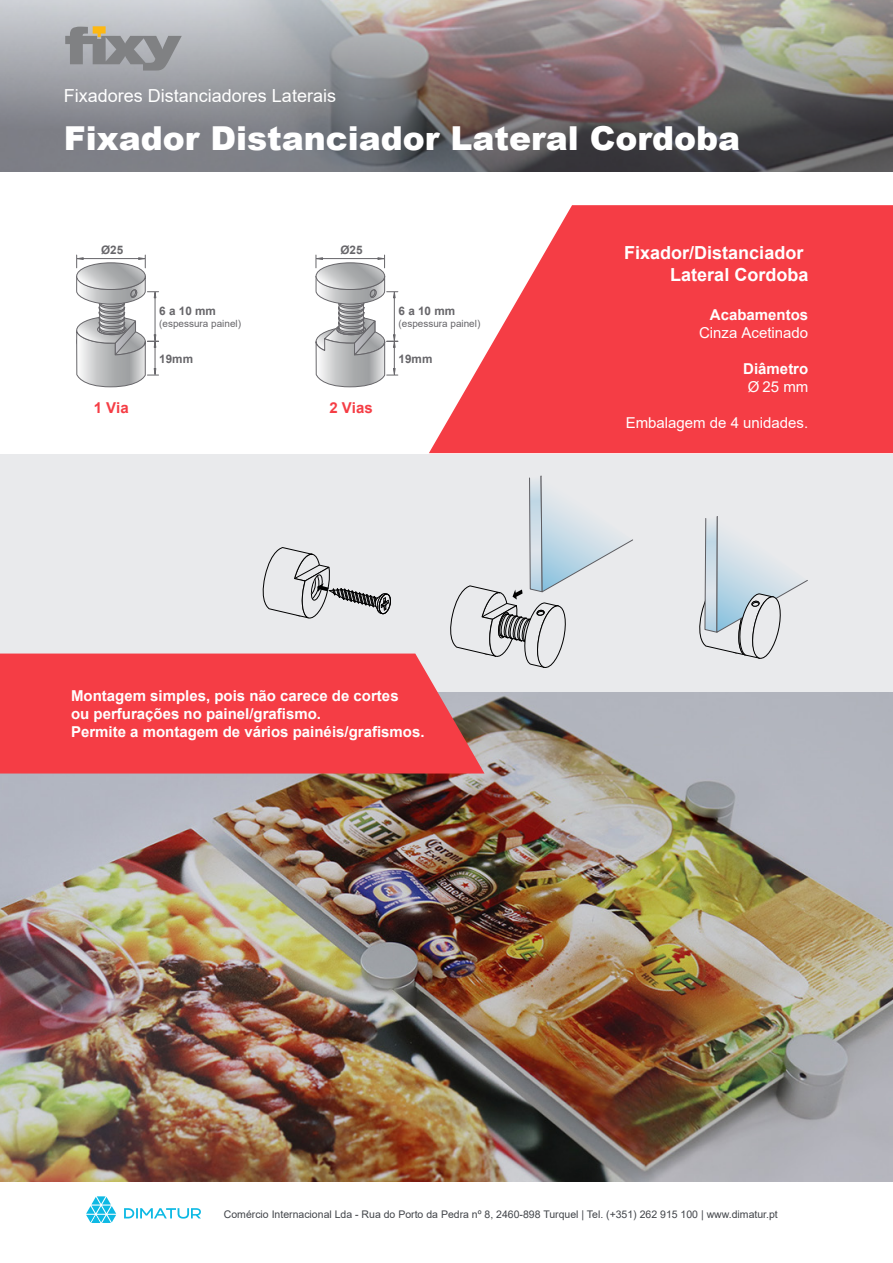
<style>
.page{position:relative;width:893px;height:1263px;background:#fff}
.page>*{position:absolute;margin:0;border:0;box-sizing:border-box;transform-origin:0 0}
.t1{font:900 33px "Arial";color:#fff}
.t2{font:700 18px/21.6px "Arial";color:#fff;text-align:right}
.t3{font:18px "Arial";color:#fff}
.t4{font:700 15px/18px "Arial";color:#fff}
.t5{font:15px "Arial";color:#fff}
.t6{font:700 15px "Arial";color:#f53d45}
.t7{font:700 11.7px "Arial";color:#67666a}
.t8{font:10.5px "Arial";color:#42454a}
.t9{font:9.9px "Arial";color:#67666a}
</style>
<div class="page">
<div style="left:0;top:454px;width:893px;height:243px;background:#e9eaec"></div>
<img style="left:0;top:692px;width:893px;height:489px">
<img style="left:0;top:0;width:893px;height:171px">
<svg style="left:65px;top:26px;width:117px;height:45px;background:#9b9c9c"></svg>
<svg style="left:429px;top:205px;width:464px;height:248px;fill:#f53d45"></svg>
<svg style="left:124px;top:1208px;width:77px;height:10px"></svg>
<svg style="left:86px;top:1196px;width:30px;height:27px"></svg>
<div style="left:0;top:653px;width:484px;height:120px;background:#f53d45"></div>
<svg style="left:76px;top:255px;width:83px;height:132px"></svg>
<svg style="left:316px;top:255px;width:82px;height:132px"></svg>
<svg style="left:446px;top:476px;width:187px;height:192px"></svg>
<svg style="left:263px;top:547px;width:128px;height:72px"></svg>
<svg style="left:699px;top:516px;width:109px;height:143px"></svg>
<p class="t3" style="left:64px;top:83px;width:274px">Fixadores Distanciadores Laterais</p>
<h1 class="t1" style="left:64px;top:115px;width:678px">Fixador Distanciador Lateral Cordoba</h1>
<p class="t7" style="left:101px;top:242px;width:24px">Ø25</p>
<p class="t7" style="left:159px;top:302px;width:58px">6 a 10 mm</p>
<p class="t9" style="left:159px;top:316px;width:83px">(espessura painel)</p>
<p class="t7" style="left:159px;top:351px;width:35px">19mm</p>
<p class="t7" style="left:340px;top:242px;width:24px">Ø25</p>
<p class="t6" style="left:94px;top:397px;width:37px">1 Via</p>
<p class="t6" style="left:329px;top:397px;width:45px">2 Vias</p>
<p class="t7" style="left:399px;top:302px;width:58px">6 a 10 mm</p>
<p class="t9" style="left:399px;top:316px;width:83px">(espessura painel)</p>
<p class="t7" style="left:399px;top:351px;width:35px">19mm</p>
<p class="t4" style="left:71px;top:687px;width:355px">Montagem simples, pois não carece de cortes<br>ou perfurações no painel/grafismo.<br>Permite a montagem de vários painéis/grafismos.</p>
<p class="t2" style="left:624px;top:242px;width:186px">Fixador/Distanciador<br>Lateral Cordoba</p>
<p class="t4" style="left:710px;top:306px;width:100px">Acabamentos</p>
<p class="t5" style="left:699px;top:323px;width:111px">Cinza Acetinado</p>
<p class="t4" style="left:743px;top:360px;width:67px">Diâmetro</p>
<p class="t5" style="left:748px;top:377px;width:62px">Ø 25 mm</p>
<p class="t5" style="left:626px;top:413px;width:184px">Embalagem de 4 unidades.</p>
<p class="t8" style="left:224px;top:1207px;width:555px">Comércio Internacional Lda - Rua do Porto da Pedra nº 8, 2460-898 Turquel | Tel. (+351) 262 915 100 | www.dimatur.pt</p>
</div>
